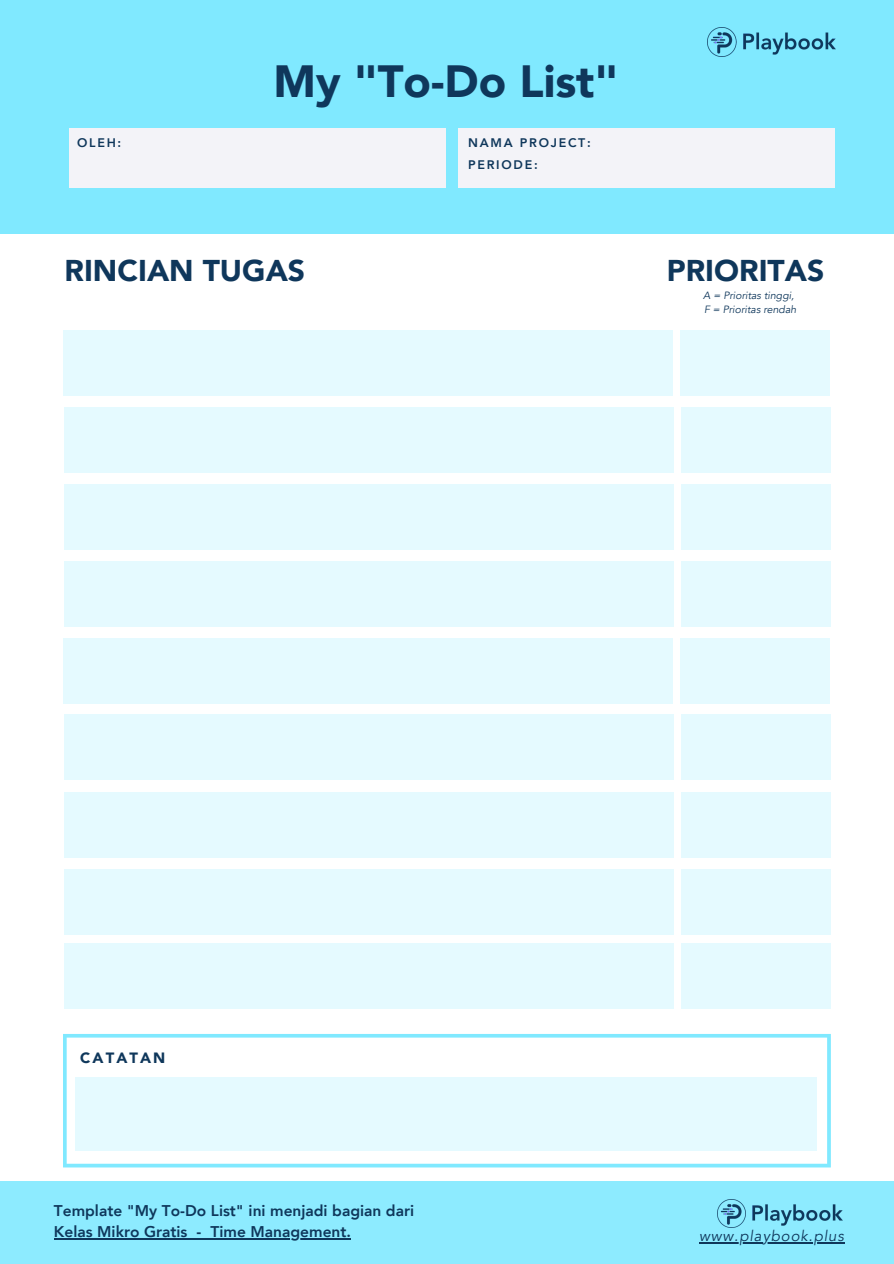
<style>
.page{position:relative;width:894px;height:1264px;background:#fff}
.page>*{position:absolute;margin:0;border:0;box-sizing:border-box;transform-origin:0 0}
.t1{font:900 45px "Avenir";color:#0f375b}
.t2{font:900 30px "Avenir";color:#0f375b}
.t3{font:800 15.45px "Avenir";color:#0f375b}
.t4{font:italic 15px "Avenir";letter-spacing:.06em;color:#0f375b}
.t5{font:900 14.85px "Avenir";letter-spacing:.14em;color:#0f375b}
.t6{font:800 12.45px "Avenir";letter-spacing:.14em;color:#0f375b}
.t7{font:italic 10.5px "Avenir";color:#0f375b}
</style>
<div class="page">
<div style="left:0;top:0;width:893px;height:234px;background:#80e9ff"></div>
<div style="left:69px;top:128px;width:376px;height:60px;background:#f3f3f8"></div>
<div style="left:458px;top:128px;width:376px;height:60px;background:#f3f3f8"></div>
<div style="left:63px;top:330px;width:610px;height:66px;background:#e5faff"></div>
<div style="left:680px;top:330px;width:149px;height:66px;background:#e5faff"></div>
<div style="left:0;top:1181px;width:893px;height:82px;background:#8debff"></div>
<div style="left:64px;top:407px;width:610px;height:65px;background:#e5faff"></div>
<div style="left:681px;top:407px;width:149px;height:65px;background:#e5faff"></div>
<div style="left:64px;top:484px;width:610px;height:66px;background:#e5faff"></div>
<div style="left:681px;top:484px;width:149px;height:66px;background:#e5faff"></div>
<div style="left:64px;top:561px;width:610px;height:65px;background:#e5faff"></div>
<div style="left:681px;top:561px;width:149px;height:65px;background:#e5faff"></div>
<div style="left:63px;top:638px;width:610px;height:65px;background:#e5faff"></div>
<div style="left:680px;top:638px;width:149px;height:65px;background:#e5faff"></div>
<div style="left:64px;top:714px;width:610px;height:65px;background:#e5faff"></div>
<div style="left:681px;top:714px;width:149px;height:65px;background:#e5faff"></div>
<div style="left:64px;top:792px;width:610px;height:65px;background:#e5faff"></div>
<div style="left:681px;top:792px;width:149px;height:65px;background:#e5faff"></div>
<div style="left:64px;top:868px;width:610px;height:66px;background:#e5faff"></div>
<div style="left:681px;top:868px;width:149px;height:66px;background:#e5faff"></div>
<div style="left:64px;top:943px;width:610px;height:65px;background:#e5faff"></div>
<div style="left:681px;top:943px;width:149px;height:65px;background:#e5faff"></div>
<svg style="left:63px;top:1034px;width:767px;height:133px"></svg>
<div style="left:75px;top:1077px;width:741px;height:73px;background:#e5faff"></div>
<img style="left:707px;top:27px;width:128px;height:29px">
<hr style="left:54px;top:1238px;width:133px;height:1px;background:#0f375b">
<svg style="left:187px;top:1238px;width:23px;height:1px"></svg>
<hr style="left:210px;top:1238px;width:141px;height:1px;background:#0f375b">
<img style="left:717px;top:1199px;width:125px;height:28px">
<hr style="left:699px;top:1242px;width:145px;height:1px;background:#0f375b">
<p class="t1" style="left:273px;top:52px;width:346px">My "To-Do List"</p>
<p class="t6" style="left:77px;top:134px;width:46px">OLEH:</p>
<p class="t6" style="left:468px;top:134px;width:124px">NAMA PROJECT:</p>
<p class="t6" style="left:468px;top:157px;width:71px">PERIODE:</p>
<p class="t2" style="left:64px;top:251px;width:242px">RINCIAN TUGAS</p>
<p class="t2" style="left:666px;top:251px;width:159px">PRIORITAS</p>
<p class="t7" style="left:703px;top:288px;width:92px">A = Prioritas tinggi,</p>
<p class="t7" style="left:704px;top:302px;width:94px">F = Prioritas rendah</p>
<p class="t5" style="left:80px;top:1047px;width:87px">CATATAN</p>
<p class="t3" style="left:54px;top:1200px;width:361px">Template "My To-Do List" ini menjadi bagian dari</p>
<p class="t3" style="left:54px;top:1221px;width:298px">Kelas Mikro Gratis - Time Management.</p>
<p class="t4" style="left:699px;top:1225px;width:146px">www.playbook.plus</p>
</div>
